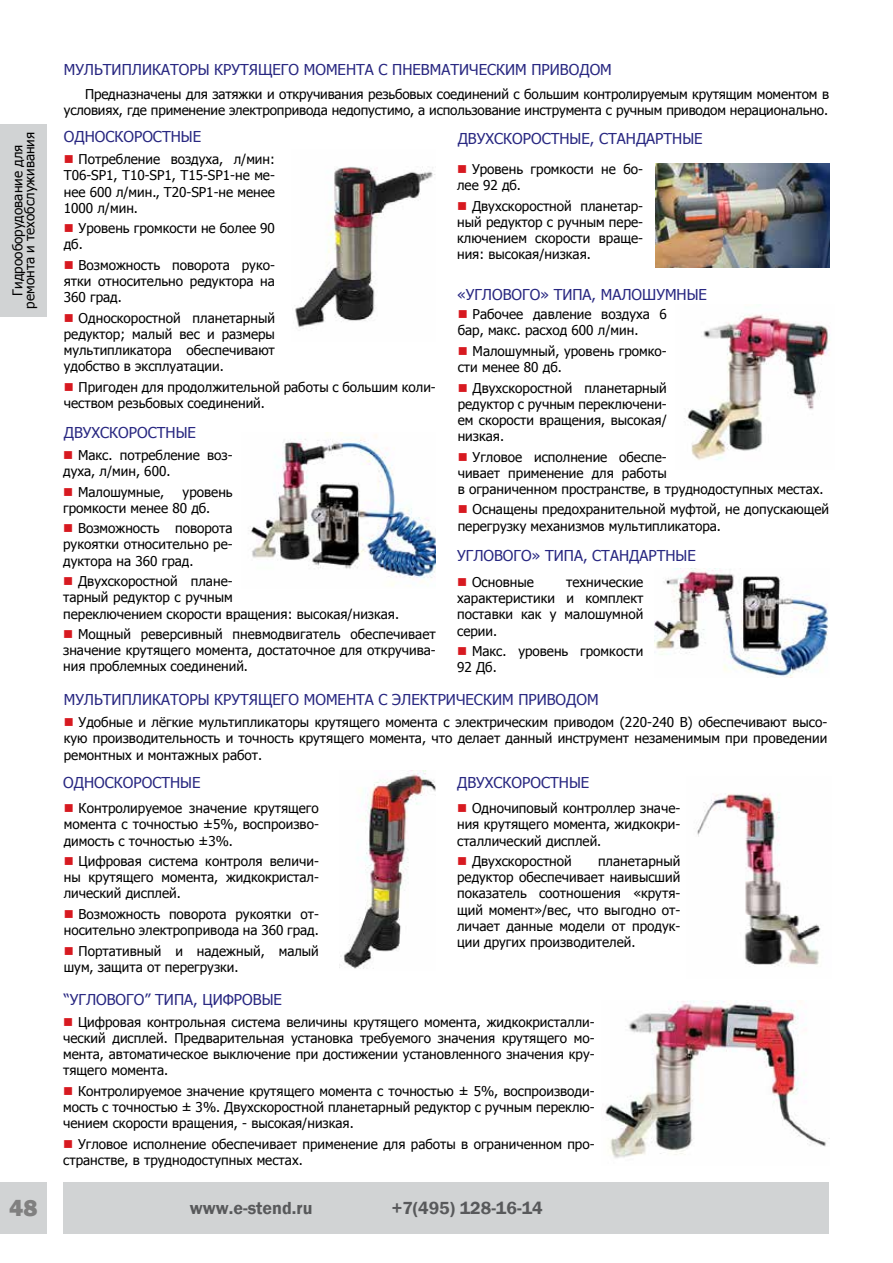
<style>
.page{position:relative;width:893px;height:1263px;background:#fff}
.page>*{position:absolute;margin:0;border:0;box-sizing:border-box;transform-origin:0 0}
.t1{font:800 24px "Franklin Gothic";color:#808080}
.t2{font:600 18px "Franklin Gothic";color:#58595b}
.t3{font:15px "Tahoma";color:#282781}
.t4{font:13.5px/16.2px "Tahoma";color:#000;text-align:justify}
</style>
<div class="page">
<img style="left:294px;top:166px;width:141px;height:163px">
<img style="left:249px;top:432px;width:187px;height:154px">
<img style="left:656px;top:164px;width:173px;height:103px">
<img style="left:687px;top:304px;width:143px;height:156px">
<img style="left:655px;top:569px;width:173px;height:108px">
<img style="left:340px;top:770px;width:96px;height:199px">
<img style="left:697px;top:793px;width:124px;height:174px">
<img style="left:605px;top:1001px;width:221px;height:157px">
<div style="left:0;top:1182px;width:47px;height:51px;background:#d1d3d4"></div>
<div style="left:64px;top:1182px;width:765px;height:51px;background:#d1d3d4"></div>
<div style="left:0;top:124px;width:47px;height:192px;background:#d1d3d4"></div>
<p class="t3" style="left:64px;top:60px;width:160px">Мул ьтипл икаторы крут</p>
<p class="t3" style="left:249px;top:60px;width:362px">ящего момента с пневматическим приводом</p>
<p class="t4" style="left:11px;top:309px;width:178px;line-height:12px;text-align:center;rotate:-90deg">Гидрооборудование для ремонта и техобслуживания</p>
<p class="t4" style="left:64px;top:85px;width:767px;text-align:right">Предназначены для затяжки и откручивания резьбовых соединений с большим контролируемым крутящим моментом в условиях, где применение электропривода недопустимо, а использование инструмента с ручным приводом нерационально.</p>
<p class="t3" style="left:64px;top:127px;width:139px">односкоростные</p>
<p class="t4" style="left:64px;top:151px;width:213px;text-indent:15px">Потребление воздуха, л/мин:<br>Т06-SP1, Т10-SP1, Т15-SP1-не ме&shy;нее 600 л/мин., Т20-SP1-не менее 1000 л/мин.</p>
<p class="t4" style="left:64px;top:220px;width:213px;text-indent:15px">Уровень громкости не более 90 дб.</p>
<p class="t4" style="left:64px;top:256px;width:213px;text-indent:15px">Возможность поворота руко&shy;ятки относительно редуктора на 360 град.</p>
<p class="t4" style="left:64px;top:309px;width:213px;text-indent:15px">Односкоростной планетарный редуктор; малый вес и размеры мультипликатора обеспечивают удобство в эксплуатации.</p>
<p class="t4" style="left:64px;top:378px;width:374px;text-indent:15px">Пригоден для продолжительной работы с большим коли&shy;чеством резьбовых соединений.</p>
<p class="t3" style="left:64px;top:422px;width:11px">Двухск</p>
<p class="t3" style="left:118px;top:422px;width:79px">оростные</p>
<p class="t4" style="left:63px;top:446px;width:171px;text-indent:15px">Макс. потребление воз&shy;духа, л/мин, 600.</p>
<p class="t4" style="left:78px;top:483px;width:88px">Малошумные,</p>
<p class="t4" style="left:63px;top:483px;width:171px;text-indent:119px">уровень громкости менее 80 дб.</p>
<p class="t4" style="left:63px;top:520px;width:171px;text-indent:15px">Возможность поворота рукоятки относительно ре&shy;дуктора на 360 град.</p>
<p class="t4" style="left:63px;top:572px;width:338px;text-align:left;text-indent:15px">Двухскоростной плане-<br>тарный редуктор с ручным<br>переключением скорости вращения: высокая/низкая.</p>
<p class="t4" style="left:63px;top:625px;width:374px;text-indent:15px">Мощный реверсивный пневмодвигатель обеспечивает значение крутящего момента, достаточное для откручива&shy;ния проблемных соединений.</p>
<p class="t3" style="left:458px;top:129px;width:20px">двухск</p>
<p class="t3" style="left:512px;top:129px;width:192px">оростные, стандартные</p>
<p class="t4" style="left:457px;top:160px;width:188px;text-indent:15px">Уровень громкости не бо&shy;лее 92 дб.</p>
<p class="t4" style="left:457px;top:197px;width:188px;text-indent:15px">Двухскоростной планетар&shy;ный редуктор с ручным пере&shy;ключением скорости враще&shy;ния: высокая/низкая.</p>
<p class="t3" style="left:457px;top:284px;width:197px">«угл ового» типа, малошум</p>
<p class="t3" style="left:677px;top:284px;width:32px">ные</p>
<p class="t4" style="left:458px;top:306px;width:211px;text-indent:15px">Рабочее давление воздуха 6 бар, макс. расход 600 л/мин.</p>
<p class="t4" style="left:458px;top:342px;width:211px;text-indent:15px">Малошумный, уровень громко&shy;сти менее 80 дб.</p>
<p class="t4" style="left:458px;top:379px;width:211px;text-indent:15px">Двухскоростной планетарный редуктор с ручным переключени&shy;ем скорости вращения, высокая/ низкая.</p>
<p class="t4" style="left:458px;top:448px;width:367px;text-align:left;text-indent:15px">Угловое исполнение обеспе-<br>чивает применение для работы<br>в ограниченном пространстве, в труднодоступных местах.</p>
<p class="t4" style="left:458px;top:501px;width:373px;text-indent:15px">Оснащены предохранительной муфтой, не допускающей перегрузку механизмов мультипликатора.</p>
<p class="t3" style="left:457px;top:546px;width:240px">угл ового» типа, стандартные</p>
<p class="t4" style="left:472px;top:573px;width:63px">Основные</p>
<p class="t4" style="left:457px;top:573px;width:188px;text-indent:109px">технические характеристики и комплект поставки как у малошумной серии.</p>
<p class="t4" style="left:457px;top:642px;width:188px;text-indent:15px">Макс. уровень громкости<br>92 Дб.</p>
<p class="t3" style="left:64px;top:690px;width:160px">Мул ьтипл икаторы крут</p>
<p class="t3" style="left:249px;top:690px;width:349px">ящего момента с эл ектрическим приводом</p>
<p class="t4" style="left:64px;top:713px;width:765px;text-indent:15px">Удобные и лёгкие мультипликаторы крутящего момента с электрическим приводом (220-240 В) обеспечивают высо&shy;кую производительность и точность крутящего момента, что делает данный инструмент незаменимым при проведении ремонтных и монтажных работ.</p>
<p class="t3" style="left:63px;top:772px;width:139px">односкоростные</p>
<p class="t4" style="left:64px;top:799px;width:257px;text-indent:15px">Контролируемое значение крутящего момента с точностью ±5%, воспроизво&shy;димость с точностью ±3%.</p>
<p class="t4" style="left:64px;top:852px;width:257px;text-indent:15px">Цифровая система контроля величи&shy;ны крутящего момента, жидкокристал&shy;лический дисплей.</p>
<p class="t4" style="left:64px;top:905px;width:257px;text-align:right">Возможность поворота рукоятки от&shy;носительно электропривода на 360 град.</p>
<p class="t4" style="left:64px;top:942px;width:257px;text-indent:15px">Портативный и надежный, малый шум, защита от перегрузки.</p>
<p class="t3" style="left:457px;top:772px;width:20px">двухск</p>
<p class="t3" style="left:512px;top:772px;width:79px">оростные</p>
<p class="t4" style="left:457px;top:799px;width:225px;text-indent:15px">Одночиповый контроллер значе&shy;ния крутящего момента, жидкокри&shy;сталлический дисплей.</p>
<p class="t4" style="left:472px;top:852px;width:101px">Двухскоростной</p>
<p class="t4" style="left:457px;top:852px;width:225px;text-indent:141px">планетарный редуктор обеспечивает наивысший показатель соотношения «крутя&shy;щий момент»/вес, что выгодно от&shy;личает данные модели от продук&shy;ции других производителей.</p>
<p class="t3" style="left:64px;top:990px;width:220px">“углового” типа, цифровые</p>
<p class="t4" style="left:63px;top:1013px;width:533px;text-indent:15px">Цифровая контрольная система величины крутящего момента, жидкокристалли&shy;ческий дисплей. Предварительная установка требуемого значения крутящего мо&shy;мента, автоматическое выключение при достижении установленного значения кру&shy;тящего момента.</p>
<p class="t4" style="left:63px;top:1082px;width:533px;text-indent:15px">Контролируемое значение крутящего момента с точностью ± 5%, воспроизводи&shy;мость с точностью ± 3%. Двухскоростной планетарный редуктор с ручным переклю&shy;чением скорости вращения, - высокая/низкая.</p>
<p class="t4" style="left:63px;top:1135px;width:533px;text-indent:15px">Угловое исполнение обеспечивает применение для работы в ограниченном про&shy;странстве, в труднодоступных местах.</p>
<h1 class="t1" style="left:9px;top:1192px;width:30px">48</h1>
<h2 class="t2" style="left:190px;top:1197px;width:124px">www.e-stend.ru</h2>
<h2 class="t2" style="left:392px;top:1197px;width:152px">+7(495) 128-16-14</h2>
</div>
